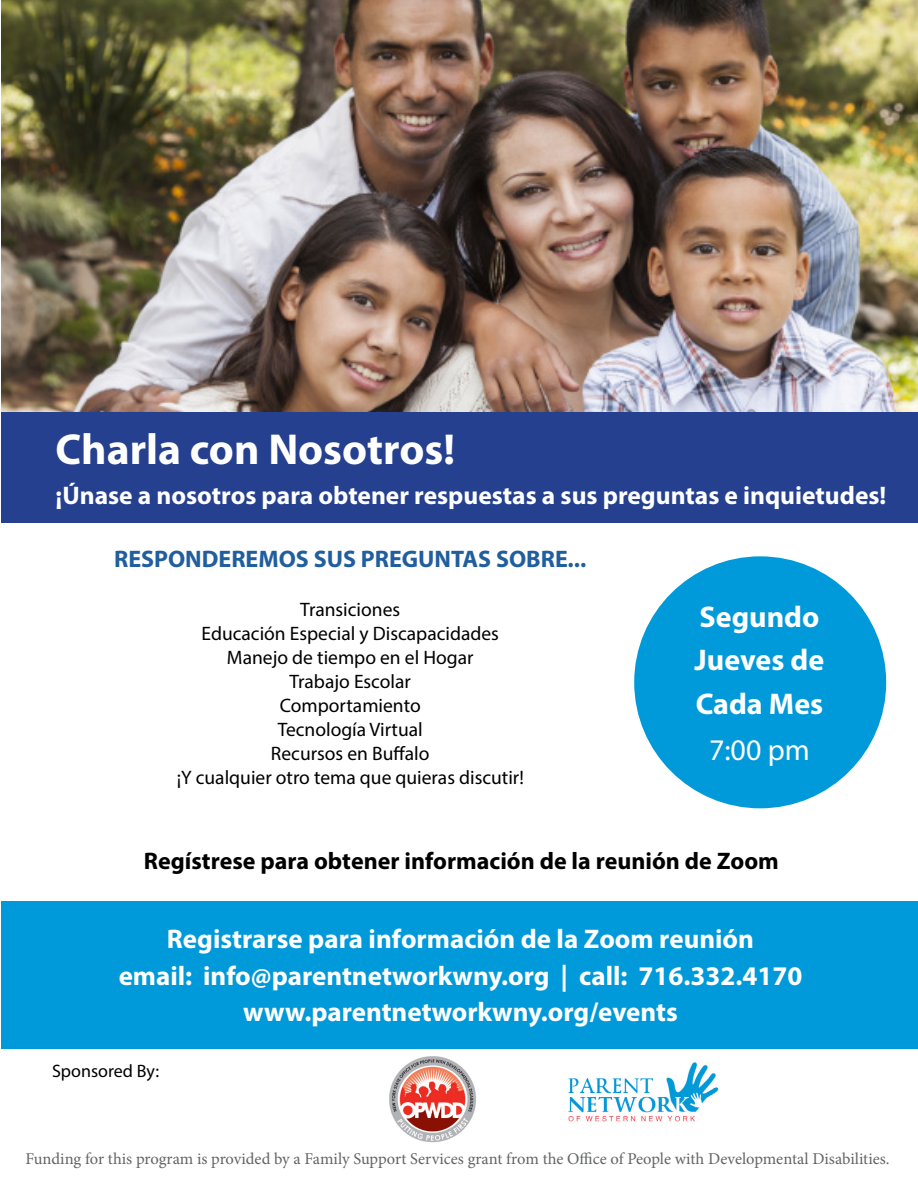
<style>
.page{position:relative;width:918px;height:1188px;background:#fff}
.page>*{position:absolute;margin:0;border:0;box-sizing:border-box;transform-origin:0 0}
.t1{font:700 43.5px "Myriad Pro";color:#fff}
.t2{font:700 30px/43.5px "Myriad Pro";color:#fff}
.t3{font:30px "Myriad Pro";color:#fff}
.t4{font:700 27px/36.6px "Myriad Pro";color:#fff;text-align:center}
.t5{font:700 25.5px "Myriad Pro";color:#fff}
.t6{font:700 24px "Myriad Pro";color:#000}
.t7{font:700 24px "Myriad Pro";color:#215e9e}
.t8{font:19.5px/24px "Myriad Pro";color:#000;text-align:center}
.t9{font:18px "Myriad Pro";color:#000}
.t10{font:16.5px "Minion Pro";color:#636466}
</style>
<div class="page">
<img style="left:2px;top:0;width:916px;height:412px">
<div style="left:2px;top:412px;width:916px;height:111px;background:#25408f"></div>
<div style="left:634px;top:556px;width:252px;height:252px;background:#009ada;border-radius:50%"></div>
<img style="left:568px;top:1062px;width:151px;height:60px">
<div style="left:2px;top:902px;width:916px;height:147px;background:#009ada"></div>
<img style="left:389px;top:1056px;width:87px;height:87px">
<h1 class="t1" style="left:56px;top:420px;width:401px">Charla con Nosotros!</h1>
<h3 class="t5" style="left:56px;top:479px;width:832px">¡Únase a nosotros para obtener respuestas a sus preguntas e inquietudes!</h3>
<p class="t7" style="left:114px;top:543px;width:474px">RESPONDEREMOS SUS PREGUNTAS SOBRE...</p>
<p class="t8" style="left:177px;top:597px;width:349px">Transiciones<br>Educación Especial y Discapacidades<br>Manejo de tiempo en el Hogar<br>Trabajo Escolar<br>Comportamiento<br>Tecnología Virtual<br>Recursos en Buffalo<br>¡Y cualquier otro tema que quieras discutir!</p>
<h2 class="t2" style="left:695px;top:594px;width:131px">Segundo<br>Jueves de<br>Cada Mes</h2>
<h2 class="t3" style="left:709px;top:732px;width:102px">7:00 pm</h2>
<p class="t6" style="left:144px;top:845px;width:636px">Regístrese para obtener información de la reunión de Zoom</p>
<h3 class="t4" style="left:119px;top:920px;width:685px">Registrarse para información de la Zoom reunión<br>email: info@parentnetworkwny.org | call: 716.332.4170 www.parentnetworkwny.org/events</h3>
<p class="t9" style="left:52px;top:1060px;width:109px">Sponsored By:</p>
<p class="t10" style="left:26px;top:1147px;width:866px">Funding for this program is provided by a Family Support Services grant from the Office of People with Developmental Disabilities.</p>
</div>
